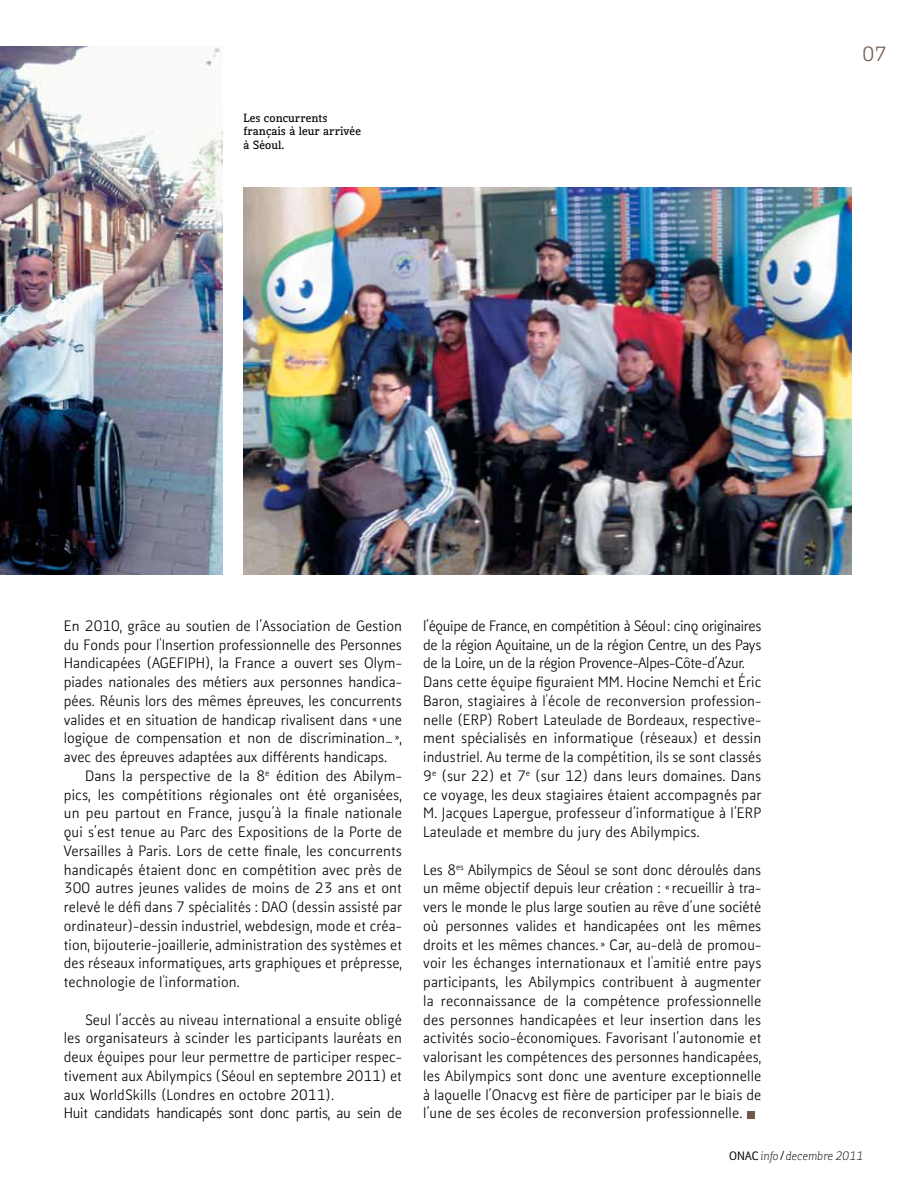
<style>
.page{position:relative;width:915px;height:1191px;background:#fff}
.page>*{position:absolute;margin:0;border:0;box-sizing:border-box;transform-origin:0 0}
.t1{font:19.5px "Kofi Pure Serif";color:#72584a}
.t2{font:14.25px/18.8px "Kofi Pure Sans";letter-spacing:.01em;color:#000;text-align:justify}
.t3{font:300 11.55px "Kofi Pure Kursiv";color:#000}
.t4{font:700 11.25px/13.8px "Kofi Pure Serif";letter-spacing:.02em;color:#000}
.s1{font-family:"Kofi Pure Sans";font-weight:500}
.s2{font-weight:800;font-size:7.65px}
</style>
<div class="page">
<div style="left:746px;top:1110px;width:8px;height:8px;background:#72584a"></div>
<img style="left:0;top:47px;width:222px;height:527px">
<img style="left:243px;top:187px;width:607px;height:387px">
<p class="t4" style="left:243px;top:111px;width:119px">Les concurrents français à leur arrivée à Séoul.</p>
<h1 class="t1" style="left:862px;top:41px;width:26px">07</h1>
<p class="t2" style="left:64px;top:616px;width:339px">En 2010, grâce au soutien de l’Association de Gestion du Fonds pour l'Insertion professionnelle des Personnes Handicapées (AGEFIPH), la France a ouvert ses Olym&shy;piades nationales des métiers aux personnes handica&shy;pées. Réunis lors des mêmes épreuves, les concurrents valides et en situation de handicap rivalisent dans «une logique de compensation et non de discrimination…», avec des épreuves adaptées aux différents handicaps.</p>
<p class="t2" style="left:64px;top:766px;width:339px;text-indent:21px">Dans la perspective de la 8<sup>e</sup> édition des Abilym&shy;pics, les compétitions régionales ont été organisées, un peu partout en France, jusqu’à la finale nationale qui s’est tenue au Parc des Expositions de la Porte de Versailles à Paris. Lors de cette finale, les concurrents handicapés étaient donc en compétition avec près de 300 autres jeunes valides de moins de 23 ans et ont relevé le défi dans 7 spécialités : DAO (dessin assisté par ordinateur)-dessin industriel, webdesign, mode et créa&shy;tion, bijouterie-joaillerie, administration des systèmes et des réseaux informatiques, arts graphiques et prépresse, technologie de l'information.</p>
<p class="t2" style="left:64px;top:1010px;width:339px;text-align:left;text-indent:21px">Seul l’accès au niveau international a ensuite obligé les organisateurs à scinder les participants lauréats en deux équipes pour leur permettre de participer respec&shy;tivement aux Abilympics (Séoul en septembre 2011) et aux WorldSkills (Londres en octobre 2011).<br>Huit candidats handicapés sont donc partis, au sein de</p>
<p class="t2" style="left:423px;top:616px;width:339px;text-align:left">l’équipe de France, en compétition à Séoul: cinq originaires de la région Aquitaine, un de la région Centre, un des Pays de la Loire, un de la région Provence-Alpes-Côte-d’Azur.<br>Dans cette équipe figuraient MM. Hocine Nemchi et Éric Baron, stagiaires à l'école de reconversion profession&shy;nelle (ERP) Robert Lateulade de Bordeaux, respective&shy;ment spécialisés en informatique (réseaux) et dessin industriel. Au terme de la compétition, ils se sont classés 9<sup>e</sup> (sur 22) et 7<sup>e</sup> (sur 12) dans leurs domaines. Dans ce voyage, les deux stagiaires étaient accompagnés par M. Jacques Lapergue, professeur d’informatique à l’ERP Lateulade et membre du jury des Abilympics.</p>
<p class="t2" style="left:423px;top:860px;width:339px">Les 8<sup>es</sup> Abilympics de Séoul se sont donc déroulés dans un même objectif depuis leur création : «recueillir à tra&shy;vers le monde le plus large soutien au rêve d’une société où personnes valides et handicapées ont les mêmes droits et les mêmes chances.» Car, au-delà de promou&shy;voir les échanges internationaux et l'amitié entre pays participants, les Abilympics contribuent à augmenter la reconnaissance de la compétence professionnelle des personnes handicapées et leur insertion dans les activités socio-économiques. Favorisant l’autonomie et valorisant les compétences des personnes handicapées, les Abilympics sont donc une aventure exceptionnelle à laquelle l’Onacvg est fière de participer par le biais de l’une de ses écoles de reconversion professionnelle.</p>
<p class="t3" style="left:729px;top:1148px;width:135px"><span class="s1">ONAC</span> info<span class="s2">/</span>decembre 2011</p>
</div>
